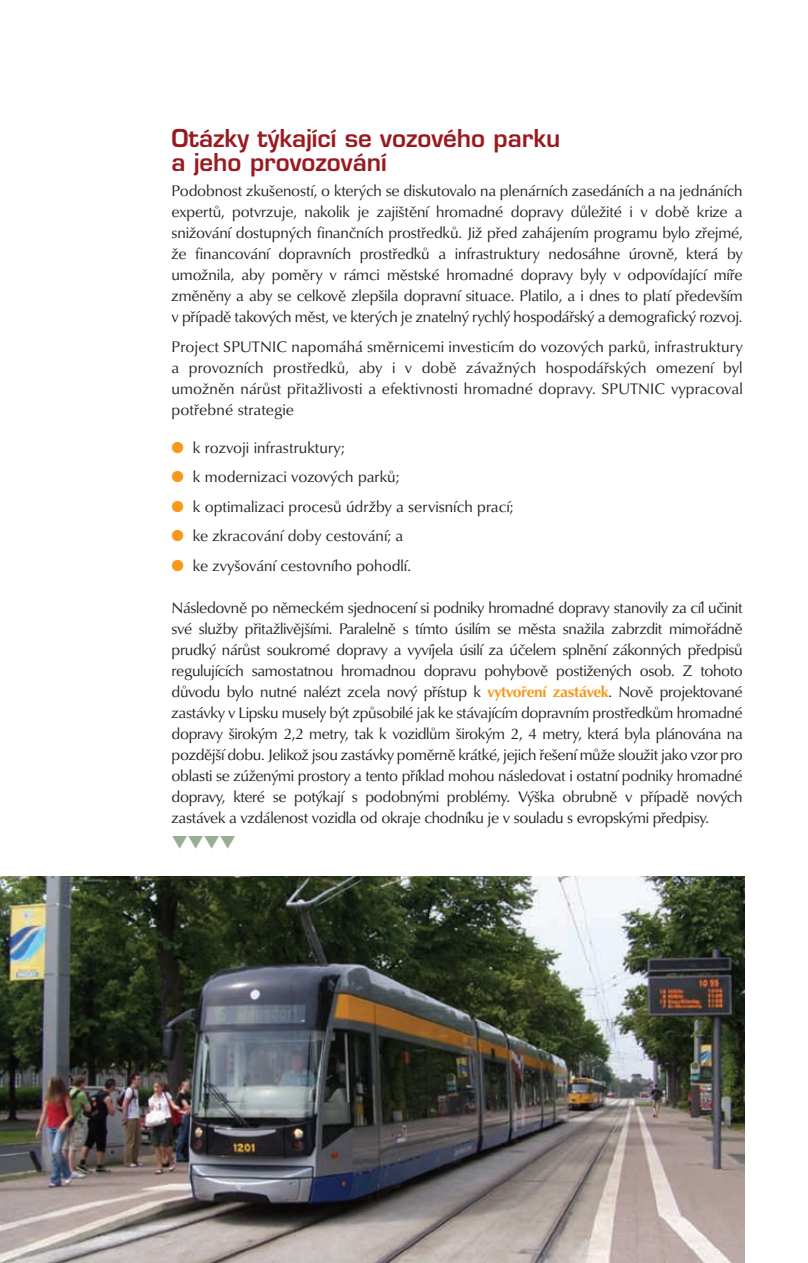
<style>
.page{position:relative;width:808px;height:1263px;background:#fff}
.page>*{position:absolute;margin:0;border:0;box-sizing:border-box;transform-origin:0 0}
.t1{font:600 24px/24px "Eurostile LTCE";color:#991a1e}
.t2{font:18px "Zapf Dingbats ITC";color:#99ac94}
.t3{font:15.75px/21px "URW Classico TCE";color:#231f20;text-align:justify}
.s1{color:#f7981d}
.s2{font-weight:700;color:#f7981d}
</style>
<div class="page">
<img style="left:0;top:876px;width:744px;height:387px">
<h1 class="t1" style="left:172px;top:129px;width:390px">Otázky týkající se vozového parku a jeho provozování</h1>
<p class="t3" style="left:172px;top:180px;width:573px">Podobnost zkušeností, o kterých se diskutovalo na plenárních zasedáních a na jednáních expertů, potvrzuje, nakolik je zajištění hromadné dopravy důležité i v době krize a snižování dostupných finančních prostředků. Již před zahájením programu bylo zřejmé, že financování dopravních prostředků a infrastruktury nedosáhne úrovně, která by umožnila, aby poměry v rámci městské hromadné dopravy byly v odpovídající míře změněny a aby se celkově zlepšila dopravní situace. Platilo, a i dnes to platí především v případě takových měst, ve kterých je znatelný rychlý hospodářský a demografický rozvoj.</p>
<p class="t3" style="left:172px;top:336px;width:573px">Project SPUTNIC napomáhá směrnicemi investicím do vozových parků, infrastruktury a provozních prostředků, aby i v době závažných hospodářských omezení byl umožněn nárůst přitažlivosti a efektivnosti hromadné dopravy. SPUTNIC vypracoval potřebné strategie</p>
<p class="t3" style="left:172px;top:437px;width:175px"><span class="s1">●</span> k rozvoji infrastruktury;</p>
<p class="t3" style="left:172px;top:466px;width:229px"><span class="s1">●</span> k modernizaci vozových parků;</p>
<p class="t3" style="left:172px;top:496px;width:343px"><span class="s1">●</span> k optimalizaci procesů údržby a servisních prací;</p>
<p class="t3" style="left:172px;top:525px;width:233px"><span class="s1">●</span> ke zkracování doby cestování; a</p>
<p class="t3" style="left:172px;top:555px;width:241px"><span class="s1">●</span> ke zvyšování cestovního pohodlí.</p>
<p class="t3" style="left:172px;top:597px;width:573px">Následovně po německém sjednocení si podniky hromadné dopravy stanovily za cíl učinit své služby přitažlivějšími. Paralelně s tímto úsilím se města snažila zabrzdit mimořádně prudký nárůst soukromé dopravy a vyvíjela úsilí za účelem splnění zákonných předpisů regulujících samostatnou hromadnou dopravu pohybově postižených osob. Z tohoto důvodu bylo nutné nalézt zcela nový přístup k <span class="s2">vytvoření zastávek</span>. Nově projektované zastávky v Lipsku musely být způsobilé jak ke stávajícím dopravním prostředkům hromadné dopravy širokým 2,2 metry, tak k vozidlům širokým 2, 4 metry, která byla plánována na pozdější dobu. Jelikož jsou zastávky poměrně krátké, jejich řešení může sloužit jako vzor pro oblasti se zúženými prostory a tento příklad mohou následovat i ostatní podniky hromadné dopravy, které se potýkají s podobnými problémy. Výška obrubně v případě nových zastávek a vzdálenost vozidla od okraje chodníku je v souladu s evropskými předpisy.</p>
<p class="t2" style="left:236px;top:853px;width:66px;rotate:-180deg">▲▲▲▲</p>
</div>
